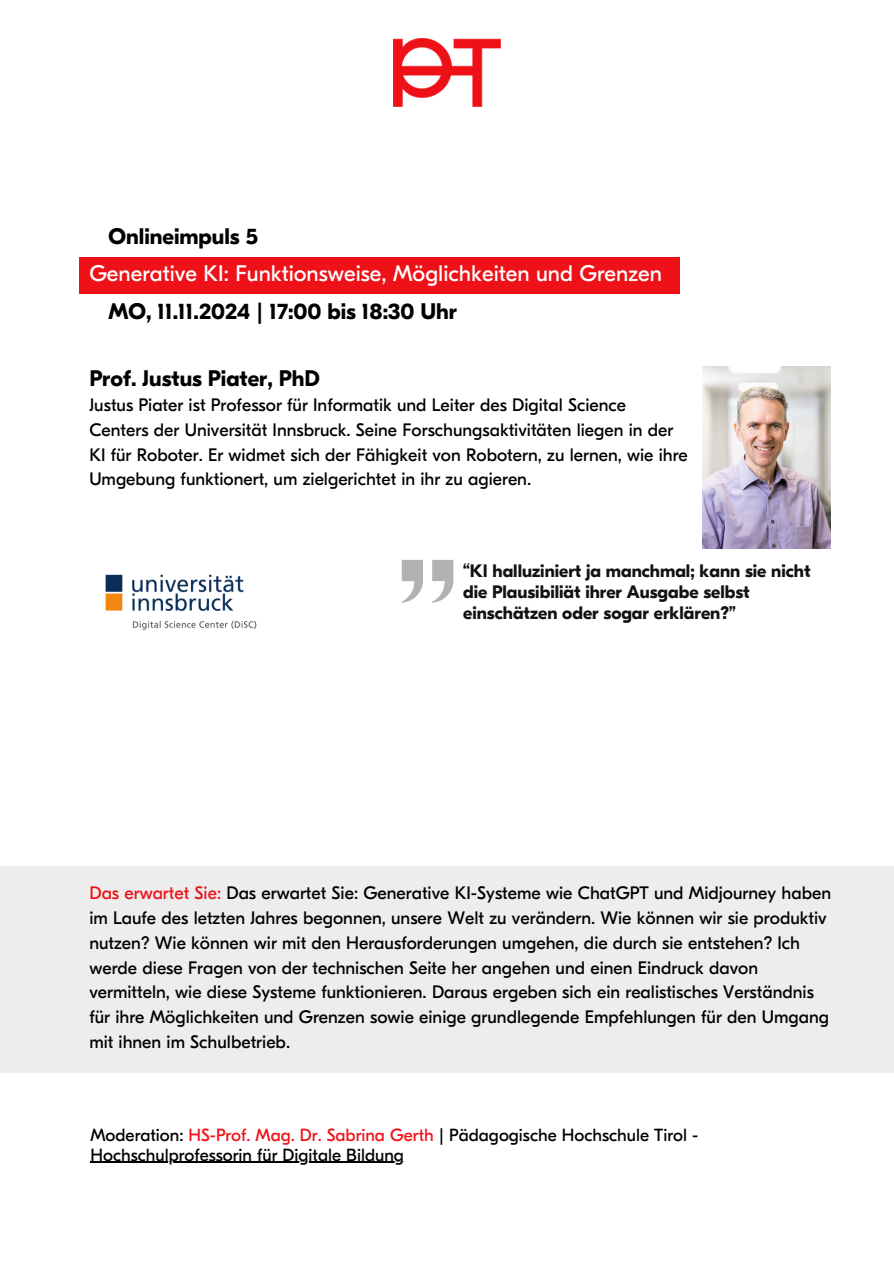
<style>
.page{position:relative;width:894px;height:1264px;background:#fff}
.page>*{position:absolute;margin:0;border:0;box-sizing:border-box;transform-origin:0 0}
.t1{font:700 22.5px "GT Eesti Display";color:#000}
.t2{font:22.5px "GT Eesti Display";color:#fff}
.t3{font:18px/24.8px "GT Eesti Display";color:#000}
.t4{font:700 18px/21.3px "GT Eesti Display";color:#121112}
.t5{font:17.55px "GT Eesti Display";color:#000}
.s1{color:#ef1117}
</style>
<div class="page">
<img style="left:393px;top:39px;width:107px;height:67px">
<div style="left:79px;top:257px;width:600px;height:36px;background:#ee1117"></div>
<img style="left:702px;top:367px;width:127px;height:181px">
<svg style="left:401px;top:560px;width:22px;height:42px"></svg>
<svg style="left:432px;top:560px;width:21px;height:42px"></svg>
<div style="left:0;top:866px;width:893px;height:206px;background:#ededed"></div>
<hr style="left:90px;top:1161px;width:314px;height:1px;background:#000">
<img style="left:105px;top:574px;width:152px;height:56px">
<h1 class="t1" style="left:109px;top:224px;width:151px">Onlineimpuls 5</h1>
<h2 class="t2" style="left:89px;top:261px;width:574px">Generative KI: Funktionsweise, Möglichkeiten und Grenzen</h2>
<h1 class="t1" style="left:109px;top:298px;width:350px">MO, 11.11.2024 | 17:00 bis 18:30 Uhr</h1>
<h1 class="t1" style="left:89px;top:366px;width:232px">Prof. Justus Piater, PhD</h1>
<p class="t3" style="left:89px;top:393px;width:600px">Justus Piater ist Professor für Informatik und Leiter des Digital Science Centers der Universität Innsbruck. Seine Forschungsaktivitäten liegen in der KI für Roboter. Er widmet sich der Fähigkeit von Robotern, zu lernen, wie ihre Umgebung funktionert, um zielgerichtet in ihr zu agieren.</p>
<p class="t4" style="left:463px;top:560px;width:349px">“KI halluziniert ja manchmal; kann sie nicht die Plausibiliät ihrer Ausgabe selbst einschätzen oder sogar erklären?”</p>
<p class="t3" style="left:89px;top:881px;width:743px"><span class="s1">Das erwartet Sie:</span> Das erwartet Sie: Generative KI-Systeme wie ChatGPT und Midjourney haben im Laufe des letzten Jahres begonnen, unsere Welt zu verändern. Wie können wir sie produktiv nutzen? Wie können wir mit den Herausforderungen umgehen, die durch sie entstehen? Ich werde diese Fragen von der technischen Seite her angehen und einen Eindruck davon vermitteln, wie diese Systeme funktionieren. Daraus ergeben sich ein realistisches Verständnis für ihre Möglichkeiten und Grenzen sowie einige grundlegende Empfehlungen für den Umgang mit ihnen im Schulbetrieb.</p>
<p class="t5" style="left:90px;top:1124px;width:609px">Moderation: <span class="s1">HS-Prof. Mag. Dr. Sabrina Gerth</span> | Pädagogische Hochschule Tirol -</p>
<h3 class="t5" style="left:90px;top:1144px;width:315px">Hochschulprofessorin für Digitale Bildung</h3>
</div>
